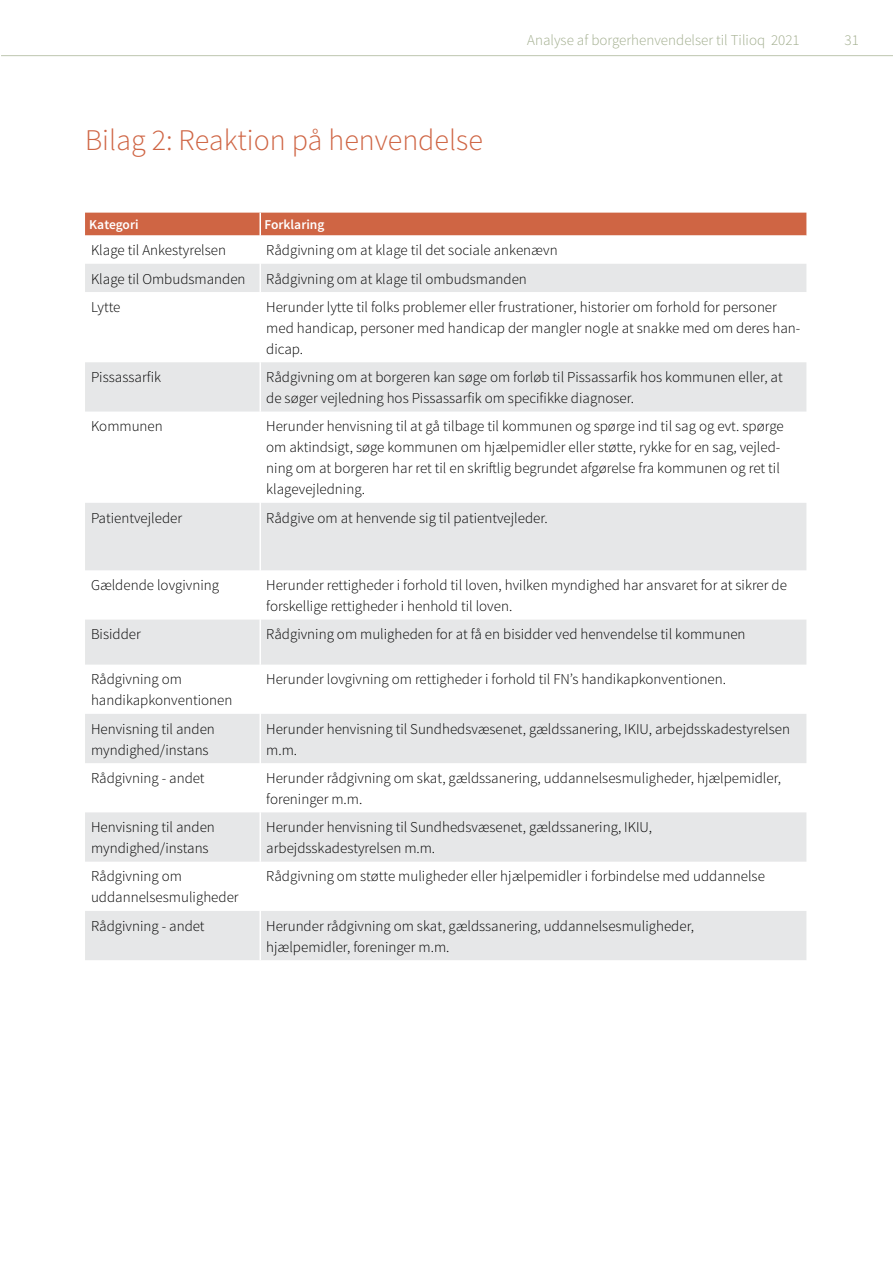
<style>
.page{position:relative;width:893px;height:1263px;background:#fff}
.page>*{position:absolute;margin:0;border:0;box-sizing:border-box;transform-origin:0 0}
.t1{font:300 30px "Source Sans Pro";color:#cf6544}
.t2{font:300 15px/21px "Source Sans Pro";color:#000}
.t3{font:300 15px "Source Sans Pro";color:#a1ad8d}
.Table_H1_hvid{font:600 13.5px "Source Sans Pro";color:#fff}
</style>
<div class="page">
<div style="left:85px;top:213px;width:721px;height:22px;background:#cf6544"></div>
<svg style="left:85px;top:264px;width:721px;height:696px"></svg>
<hr style="left:259px;top:213px;width:2px;height:22px;background:#fff">
<hr style="left:259px;top:264px;width:2px;height:28px;background:#fff">
<hr style="left:259px;top:292px;width:2px;height:70px;background:#fff">
<hr style="left:259px;top:362px;width:2px;height:50px;background:#fff">
<hr style="left:259px;top:412px;width:2px;height:91px;background:#fff">
<hr style="left:259px;top:503px;width:2px;height:67px;background:#fff">
<hr style="left:259px;top:570px;width:2px;height:50px;background:#fff">
<hr style="left:259px;top:620px;width:2px;height:45px;background:#fff">
<hr style="left:259px;top:665px;width:2px;height:49px;background:#fff">
<hr style="left:259px;top:714px;width:2px;height:49px;background:#fff">
<hr style="left:259px;top:763px;width:2px;height:49px;background:#fff">
<hr style="left:259px;top:812px;width:2px;height:50px;background:#fff">
<hr style="left:259px;top:862px;width:2px;height:49px;background:#fff">
<hr style="left:259px;top:911px;width:2px;height:49px;background:#fff">
<hr style="left:1px;top:55px;width:892px;height:1px;background:#bdc6af">
<h3 class="t1" style="left:85px;top:122px;width:399px">Bilag 2: Reaktion på henvendelse</h3>
<p class="t3" style="left:527px;top:31px;width:274px">Analyse af borgerhenvendelser til Tilioq 2021</p>
<p class="t3" style="left:845px;top:31px;width:16px">31</p>
<p class="Table_H1_hvid" style="left:89px;top:216px;width:51px">Kategori</p>
<p class="Table_H1_hvid" style="left:264px;top:216px;width:61px">Forklaring</p>
<p class="t2" style="left:91px;top:240px;width:137px">Klage til Ankestyrelsen</p>
<p class="t2" style="left:266px;top:240px;width:293px">Rådgivning om at klage til det sociale ankenævn</p>
<p class="t2" style="left:91px;top:268px;width:156px">Klage til Ombudsmanden</p>
<p class="t2" style="left:266px;top:268px;width:262px">Rådgivning om at klage til ombudsmanden</p>
<p class="t2" style="left:91px;top:296px;width:31px">Lytte</p>
<p class="t2" style="left:266px;top:296px;width:536px">Herunder lytte til folks problemer eller frustrationer, historier om forhold for personer med handicap, personer med handicap der mangler nogle at snakke med om deres han&shy;dicap.</p>
<p class="t2" style="left:91px;top:367px;width:72px">Pissassarfik</p>
<p class="t2" style="left:266px;top:367px;width:518px">Rådgivning om at borgeren kan søge om forløb til Pissassarfik hos kommunen eller, at de søger vejledning hos Pissassarfik om specifikke diagnoser.</p>
<p class="t2" style="left:91px;top:416px;width:73px">Kommunen</p>
<p class="t2" style="left:266px;top:416px;width:519px">Herunder henvisning til at gå tilbage til kommunen og spørge ind til sag og evt. spørge om aktindsigt, søge kommunen om hjælpemidler eller støtte, rykke for en sag, vejled&shy;ning om at borgeren har ret til en skriftlig begrundet afgørelse fra kommunen og ret til klagevejledning.</p>
<p class="t2" style="left:91px;top:507px;width:93px">Patientvejleder</p>
<p class="t2" style="left:266px;top:507px;width:283px">Rådgive om at henvende sig til patientvejleder.</p>
<p class="t2" style="left:91px;top:575px;width:130px">Gældende lovgivning</p>
<p class="t2" style="left:266px;top:575px;width:522px">Herunder rettigheder i forhold til loven, hvilken myndighed har ansvaret for at sikrer de forskellige rettigheder i henhold til loven.</p>
<p class="t2" style="left:91px;top:624px;width:51px">Bisidder</p>
<p class="t2" style="left:266px;top:624px;width:481px">Rådgivning om muligheden for at få en bisidder ved henvendelse til kommunen</p>
<p class="t2" style="left:91px;top:669px;width:143px">Rådgivning om handikapkonventionen</p>
<p class="t2" style="left:266px;top:669px;width:461px">Herunder lovgivning om rettigheder i forhold til FN’s handikapkonventionen.</p>
<p class="t2" style="left:91px;top:718px;width:125px">Henvisning til anden myndighed/instans</p>
<p class="t2" style="left:266px;top:718px;width:525px">Herunder henvisning til Sundhedsvæsenet, gældssanering, IKIU, arbejdsskadestyrelsen m.m.</p>
<p class="t2" style="left:91px;top:767px;width:115px">Rådgivning - andet</p>
<p class="t2" style="left:266px;top:767px;width:516px">Herunder rådgivning om skat, gældssanering, uddannelsesmuligheder, hjælpemidler, foreninger m.m.</p>
<p class="t2" style="left:91px;top:817px;width:125px">Henvisning til anden myndighed/instans</p>
<p class="t2" style="left:266px;top:817px;width:387px">Herunder henvisning til Sundhedsvæsenet, gældssanering, IKIU, arbejdsskadestyrelsen m.m.</p>
<p class="t2" style="left:91px;top:866px;width:149px">Rådgivning om uddannelsesmuligheder</p>
<p class="t2" style="left:266px;top:866px;width:500px">Rådgivning om støtte muligheder eller hjælpemidler i forbindelse med uddannelse</p>
<p class="t2" style="left:91px;top:915px;width:115px">Rådgivning - andet</p>
<p class="t2" style="left:266px;top:915px;width:429px">Herunder rådgivning om skat, gældssanering, uddannelsesmuligheder, hjælpemidler, foreninger m.m.</p>
</div>
